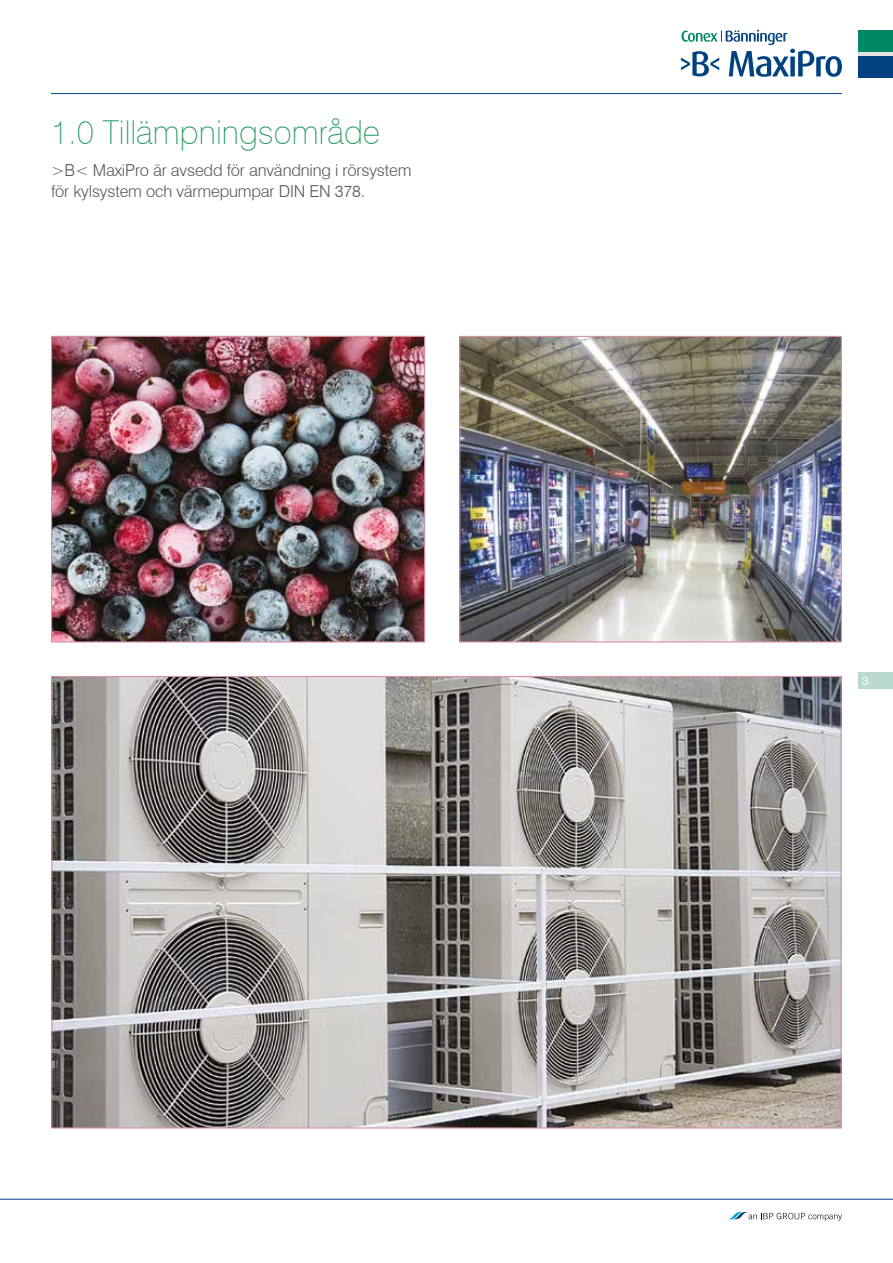
<style>
.page{position:relative;width:893px;height:1263px;background:#fff}
.page>*{position:absolute;margin:0;border:0;box-sizing:border-box;transform-origin:0 0}
.t1{font:100 33px "Swiss 721 BT";color:#299c62}
.t2{font:300 16.5px/21px "Swiss 721 BT";letter-spacing:-.01em;color:#575756}
.t3{font:12px "Swiss 721 BT";color:#fff}
</style>
<div class="page">
<svg style="left:727px;top:1212px;width:115px;height:9px"></svg>
<hr style="left:51px;top:93px;width:791px;height:1px;background:#004884">
<div style="left:858px;top:672px;width:35px;height:17px;background:#badacf"></div>
<hr style="left:0;top:1199px;width:893px;height:1px;background:#004884">
<div style="left:859px;top:51px;width:34px;height:5px;background:#e3e3e3"></div>
<div style="left:859px;top:30px;width:34px;height:21px;background:#086"></div>
<div style="left:859px;top:56px;width:34px;height:22px;background:#004380"></div>
<svg style="left:681px;top:30px;width:161px;height:47px"></svg>
<img style="left:53px;top:338px;width:370px;height:302px">
<div style="left:51px;top:336px;width:374px;height:306px;border:1px solid #d892a9"></div>
<img style="left:461px;top:338px;width:379px;height:302px">
<div style="left:459px;top:336px;width:383px;height:306px;border:1px solid #d892a9"></div>
<img style="left:53px;top:678px;width:787px;height:448px">
<h1 class="t1" style="left:51px;top:112px;width:331px">1.0 Tillämpningsområde</h1>
<p class="t2" style="left:51px;top:159px;width:362px">&gt;B&lt; MaxiPro är avsedd för användning i rörsystem för kylsystem och värmepumpar DIN EN 378.</p>
<p class="t3" style="left:862px;top:672px;width:8px">3</p>
</div>
